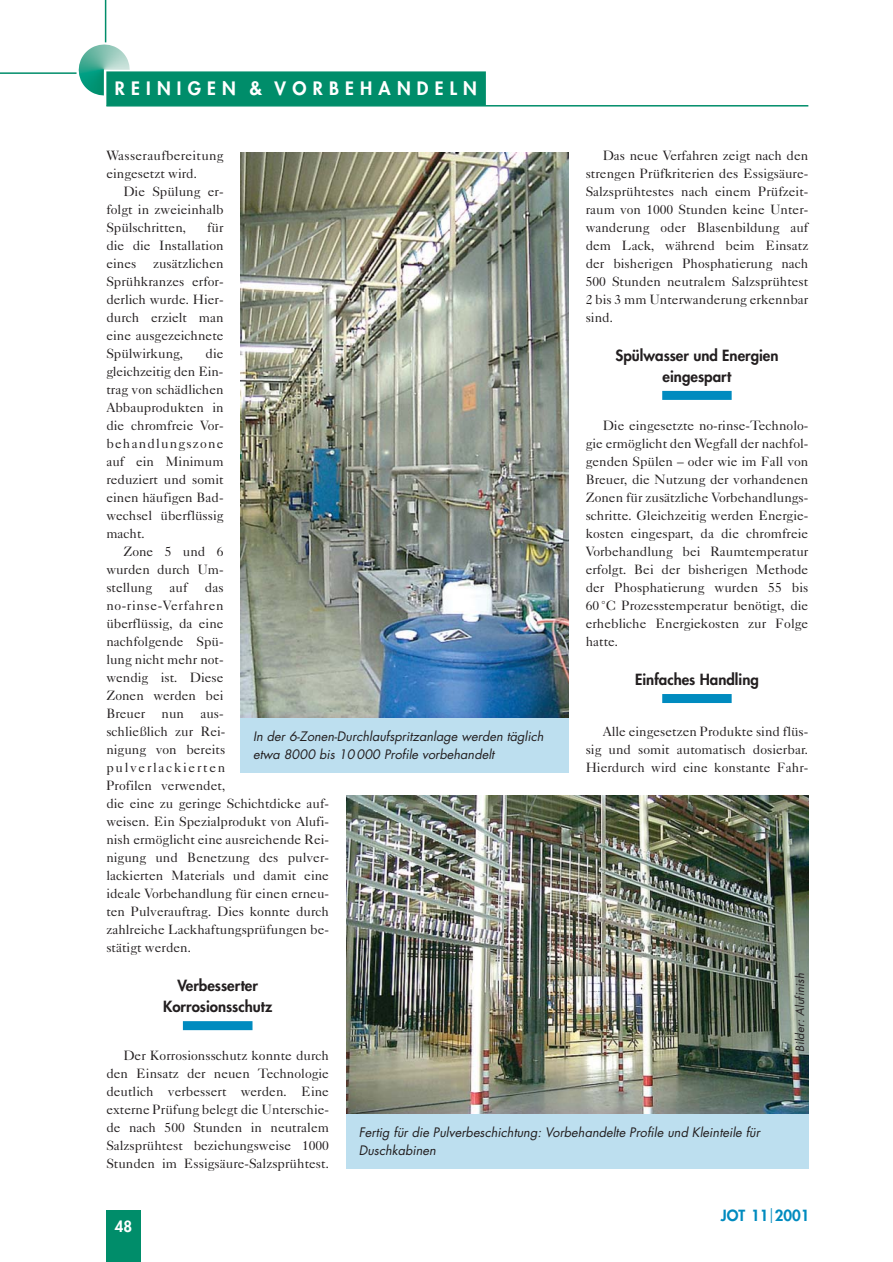
<style>
.page{position:relative;width:893px;height:1262px;background:#fff}
.page>*{position:absolute;margin:0;border:0;box-sizing:border-box;transform-origin:0 0}
.t1{font:800 18px "Futura";letter-spacing:.345em;color:#fff}
.t2{font:800 15px/21px "Futura";color:#231f20;text-align:center}
.t3{font:800 15px "Futura";color:#008bbf}
.t4{font:800 15px "Futura";color:#fff}
.t5{font:13.5px/18px "Caslon Five Forty";color:#231f20;text-align:justify}
.t6{font:13.5px/18px "Caslon Five Forty";letter-spacing:.02em;color:#231f20}
.t7{font:italic 12.75px/18px "Futura";color:#231f20}
.t8{font:italic 11.25px "Futura";letter-spacing:.01em;color:#231f20}
.s1{font-weight:300;font-size:18px}
</style>
<div class="page">
<div style="left:106px;top:1210px;width:34px;height:51px;background:#008d6a"></div>
<hr style="left:0;top:72px;width:76px;height:2px;background:#008d6a">
<hr style="left:105px;top:0;width:1px;height:42px;background:#008d6a">
<hr style="left:106px;top:105px;width:702px;height:1px;background:#008d6a">
<img style="left:79px;top:44px;width:51px;height:51px">
<div style="left:106px;top:71px;width:380px;height:35px;background:#008d6a"></div>
<div style="left:183px;top:1021px;width:69px;height:9px;background:#008bbf"></div>
<div style="left:662px;top:391px;width:69px;height:9px;background:#008bbf"></div>
<div style="left:662px;top:694px;width:69px;height:9px;background:#008bbf"></div>
<img style="left:240px;top:153px;width:328px;height:565px">
<div style="left:240px;top:718px;width:328px;height:54px;background:#bddfef"></div>
<img style="left:346px;top:795px;width:462px;height:319px">
<div style="left:346px;top:1114px;width:462px;height:54px;background:#bddfef"></div>
<h1 class="t1" style="left:115px;top:80px;width:363px">REINIGEN &amp; VORBEHANDELN</h1>
<p class="t5" style="left:585px;top:148px;width:224px;text-indent:17px">Das neue Verfahren zeigt nach den strengen Prüfkriterien des Essigsäure-Salzsprühtestes nach einem Prüfzeit&shy;raum von 1000 Stunden keine Unter&shy;wanderung oder Blasenbildung auf dem Lack, während beim Einsatz der bisherigen Phosphatierung nach 500 Stunden neutralem Salzsprühtest 2 bis 3 mm Unterwanderung erkennbar sind.</p>
<p class="t2" style="left:615px;top:346px;width:165px">Spülwasser und Energien eingespart</p>
<p class="t5" style="left:585px;top:418px;width:224px;text-indent:17px">Die eingesetzte no-rinse-Technolo&shy;gie ermöglicht den Wegfall der nachfol&shy;genden Spülen – oder wie im Fall von Breuer, die Nutzung der vorhandenen Zonen für zusätzliche Vorbehandlungs&shy;schritte. Gleichzeitig werden Energie&shy;kosten eingespart, da die chromfreie Vorbehandlung bei Raumtemperatur erfolgt. Bei der bisherigen Methode der Phosphatierung wurden 55 bis 60°C Prozesstemperatur benötigt, die erhebliche Energiekosten zur Folge hatte.</p>
<p class="t2" style="left:635px;top:670px;width:125px">Einfaches Handling</p>
<p class="t5" style="left:585px;top:724px;width:224px;text-indent:17px">Alle eingesetzen Produkte sind flüs&shy;sig und somit automatisch dosierbar.<br>Hierdurch wird eine konstante Fahr-</p>
<p class="t6" style="left:106px;top:148px;width:119px">Wasseraufbereitung eingesetzt wird.</p>
<p class="t5" style="left:106px;top:184px;width:119px;text-indent:17px">Die Spülung er&shy;folgt in zweieinhalb Spülschritten,</p>
<p class="t5" style="left:106px;top:220px;width:119px;text-indent:101px">für die die Installation eines zusätzlichen Sprühkranzes erfor&shy;derlich wurde. Hier&shy;durch erzielt man eine ausgezeichnete Spülwirkung,</p>
<p class="t5" style="left:106px;top:346px;width:119px;text-indent:99px">die gleichzeitig den Ein&shy;trag von schädlichen Abbauprodukten in die chromfreie Vor&shy;behandlungszone auf ein Minimum reduziert und somit einen häufigen Bad&shy;wechsel überflüssig macht.</p>
<p class="t5" style="left:106px;top:544px;width:119px;text-indent:17px">Zone 5 und 6 wurden durch Um&shy;stellung</p>
<p class="t5" style="left:106px;top:580px;width:224px;text-align:left;text-indent:98px">das no-rinse-Verfahren<br>überflüssig, da eine<br>nachfolgende Spü-<br>lung nicht mehr not-<br>wendig ist. Diese<br>Zonen werden bei<br>Breuer nun aus-<br>schließlich zur Rei-<br>nigung von bereits pulverlackierten<br>Profilen verwendet,<br>die eine zu geringe Schichtdicke auf&shy;weisen. Ein Spezialprodukt von Alufi&shy;nish ermöglicht eine ausreichende Rei&shy;nigung und Benetzung des pulver&shy;lackierten Materials und damit eine ideale Vorbehandlung für einen erneu&shy;ten Pulverauftrag. Dies konnte durch zahlreiche Lackhaftungsprüfungen be&shy;stätigt werden.</p>
<p class="t2" style="left:163px;top:976px;width:111px">Verbesserter<br>Korrosionsschutz</p>
<p class="t5" style="left:106px;top:1048px;width:224px;text-indent:17px">Der Korrosionsschutz konnte durch den Einsatz der neuen Technologie deutlich verbessert werden. Eine externe Prüfung belegt die Unterschie&shy;de nach 500 Stunden in neutralem Salzsprühtest beziehungsweise 1000<br>Stunden im Essigsäure-Salzsprühtest.</p>
<p class="t5" style="left:169px;top:580px;width:19px">auf</p>
<p class="t7" style="left:253px;top:728px;width:292px">In der 6-Zonen-Durchlaufspritzanlage werden täglich etwa 8000 bis 10 000 Profile vorbehandelt</p>
<p class="t8" style="left:794px;top:1052px;width:80px;rotate:-90deg">Bilder: Alufinish</p>
<p class="t7" style="left:359px;top:1124px;width:403px">Fertig für die Pulverbeschichtung: Vorbehandelte Profile und Kleinteile für<br>Duschkabinen</p>
<p class="t4" style="left:115px;top:1218px;width:19px">48</p>
<p class="t3" style="left:720px;top:1208px;width:90px">JOT 11<span class="s1">|</span>2001</p>
</div>
